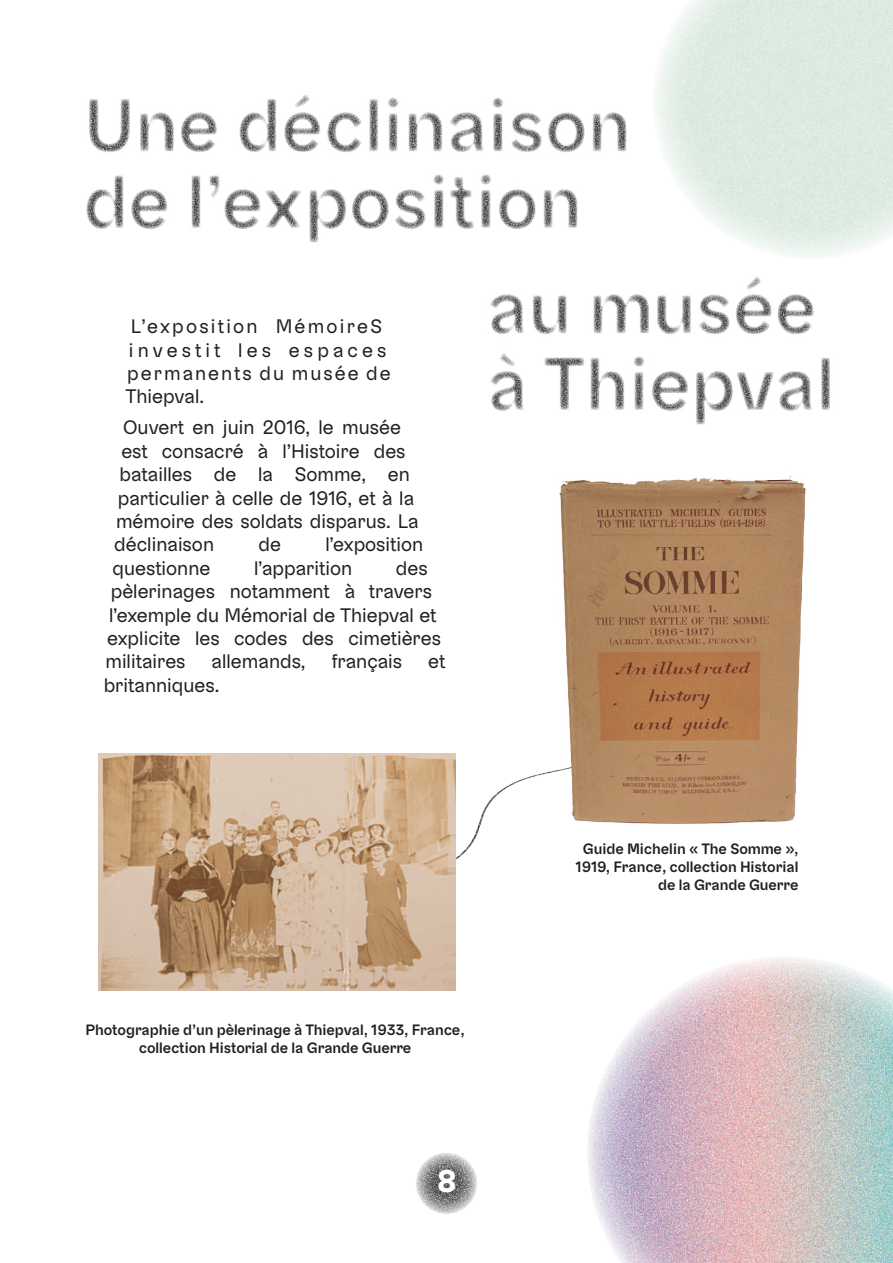
<style>
.page{position:relative;width:893px;height:1263px;background:#fff}
.page>*{position:absolute;margin:0;border:0;box-sizing:border-box;transform-origin:0 0}
.t1{font:700 31.5px "G Gcerveau";color:#fff}
.t2{font:19.5px/23.4px "G Gcerveau";color:#231f20}
.t3{font:19.5px/23.4px "G Gcerveau";letter-spacing:.115em;color:#231f20}
.t4{font:600 15px/18px "G Gcerveau";color:#231f20;text-align:right}
</style>
<div class="page">
<img style="left:416px;top:1153px;width:61px;height:61px">
<img style="left:670px;top:0;width:223px;height:239px">
<img style="left:86px;top:40px;width:798px;height:385px">
<img style="left:587px;top:957px;width:306px;height:306px">
<img style="left:319px;top:753px;width:224px;height:177px">
<img style="left:543px;top:475px;width:263px;height:349px">
<img style="left:98px;top:754px;width:357px;height:237px">
<p class="t3" style="left:125px;top:315px;width:267px">L’exposition MémoireS investit les espaces permanents du musée de<br>Thiepval.</p>
<p class="t2" style="left:123px;top:416px;width:280px">Ouvert en juin 2016, le musée</p>
<p class="t2" style="left:121px;top:439px;width:286px">est consacré à l’Histoire des</p>
<p class="t2" style="left:120px;top:462px;width:292px">batailles de la Somme, en</p>
<p class="t2" style="left:118px;top:486px;width:298px">particulier à celle de 1916, et à la</p>
<p class="t2" style="left:116px;top:509px;width:304px">mémoire des soldats disparus. La</p>
<p class="t2" style="left:114px;top:533px;width:101px">déclinaison</p>
<p class="t2" style="left:258px;top:533px;width:24px">de</p>
<p class="t2" style="left:325px;top:533px;width:99px">l’exposition</p>
<p class="t2" style="left:113px;top:556px;width:99px">questionne</p>
<p class="t2" style="left:254px;top:556px;width:100px">l’apparition</p>
<p class="t2" style="left:105px;top:556px;width:337px;text-indent:290px">des pèlerinages notamment à travers l’exemple du Mémorial de Thiepval et explicite les codes des cimetières militaires</p>
<p class="t2" style="left:212px;top:650px;width:96px">allemands,</p>
<p class="t2" style="left:332px;top:650px;width:72px">français</p>
<p class="t2" style="left:428px;top:650px;width:19px">et</p>
<p class="t2" style="left:104px;top:673px;width:117px">britanniques.</p>
<p class="t4" style="left:85px;top:1021px;width:381px;text-align:center">Photographie d’un pèlerinage à Thiepval, 1933, France, collection Historial de la Grande Guerre</p>
<h1 class="t1" style="left:437px;top:1161px;width:21px">8</h1>
<p class="t4" style="left:576px;top:840px;width:224px">Guide Michelin « The Somme »,<br>1919, France, collection Historial de la Grande Guerre</p>
</div>
